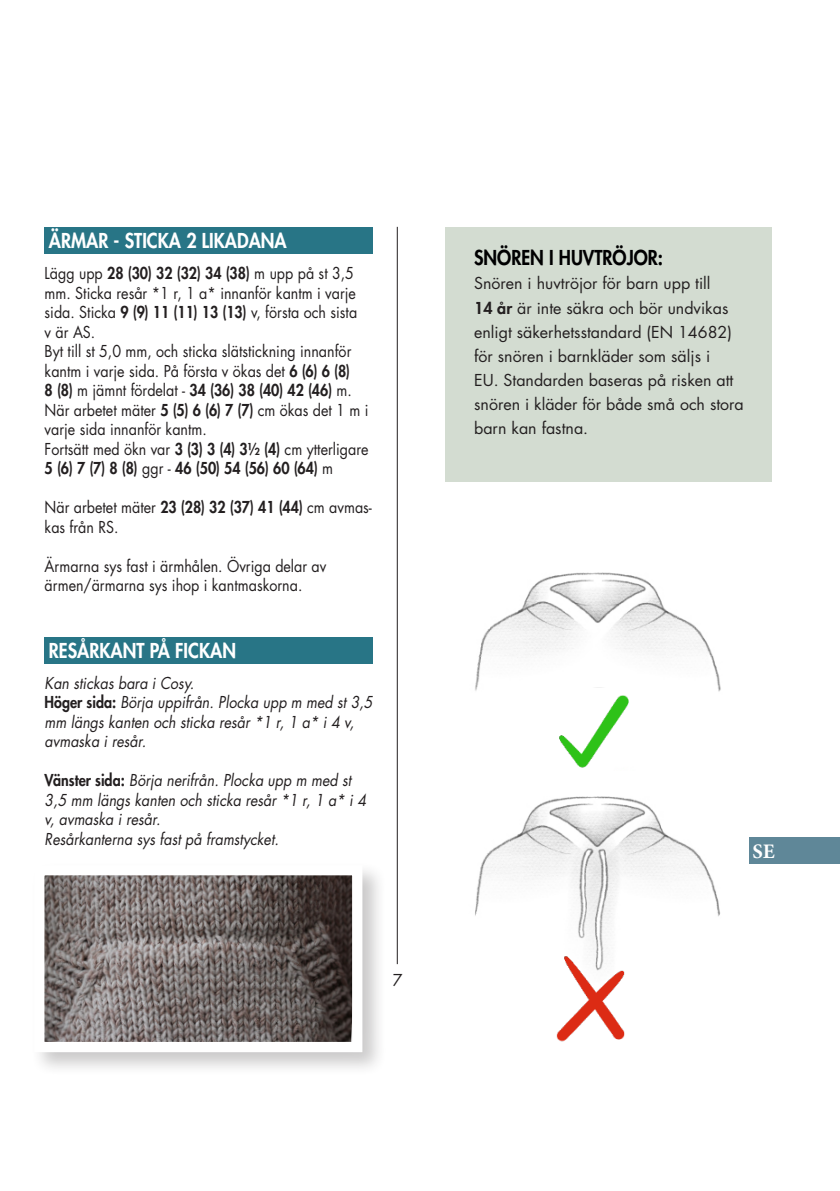
<style>
.page{position:relative;width:840px;height:1191px;background:#fff}
.page>*{position:absolute;margin:0;border:0;box-sizing:border-box;transform-origin:0 0}
.t1{font:700 20.6px "Minion Pro";color:#fff}
.t2{font:800 20px "Futura Std";color:#fff;scale:.9 1}
.t3{font:800 20px "Futura Std";color:#000001;scale:.9 1}
.t4{font:16px/19.6px "Futura Std";color:#231f20;scale:.89 1}
.t5{font:italic 16px/19.6px "Futura Std";color:#231f20;scale:.89 1}
.t6{font:16px/24.2px "Futura Std";color:#231f20}
.t7{font:800 16px/19.6px "Futura Std";color:#231f20;scale:.89 1}
.s1{font-weight:800}
.s2{font-weight:400}
.s3{font-weight:800;font-style:normal}
</style>
<div class="page">
<hr style="left:397px;top:227px;width:1px;height:737px;background:#231f20">
<div style="left:30px;top:861px;width:356px;height:215px;background:#231f20;opacity:.24"></div>
<img style="left:45px;top:876px;width:306px;height:165px">
<div style="left:34px;top:865px;width:328px;height:187px;border:10px solid #fff"></div>
<img style="left:475px;top:572px;width:246px;height:120px">
<img style="left:475px;top:796px;width:245px;height:155px">
<img style="left:548px;top:687px;width:96px;height:81px">
<img style="left:556px;top:951px;width:69px;height:91px">
<div style="left:44px;top:637px;width:328px;height:27px;background:#287586"></div>
<div style="left:44px;top:227px;width:328px;height:26px;background:#287586"></div>
<div style="left:445px;top:227px;width:326px;height:254px;background:#d3dcd1"></div>
<div style="left:748px;top:837px;width:91px;height:27px;background:#5f8798"></div>
<p class="t2" style="left:49px;top:228px;width:266px">ÄRMAR - STICKA 2 LIKADANA</p>
<p class="t4" style="left:45px;top:263px;width:352px">Lägg upp <span class="s1">28 (30) 32 (32) 34 (38)</span> m upp på st 3,5 mm. Sticka resår *1 r, 1 a* innanför kantm i varje sida. Sticka <span class="s1">9 (9) 11 (11) 13 (13)</span> v, första och sista v är AS.</p>
<p class="t4" style="left:45px;top:341px;width:365px">Byt till st 5,0 mm, och sticka slätstickning innanför kantm i varje sida. På första v ökas det <span class="s1">6 (6) 6 (8)<br>8 (8)</span> m jämnt fördelat - <span class="s1">34 (36) 38 (40) 42 (46)</span> m.<br>När arbetet mäter <span class="s1">5 (5) 6 (6) 7 (7)</span> cm ökas det 1 m i varje sida innanför kantm.</p>
<p class="t7" style="left:45px;top:439px;width:365px"><span class="s2">Fortsätt med ökn var</span> 3 (3) 3 (4) 3½ (4) <span class="s2">cm ytterligare<br></span>5 (6) 7 (7) 8 (8) <span class="s2">ggr -</span> 46 (50) 54 (56) 60 (64) <span class="s2">m</span></p>
<p class="t4" style="left:45px;top:497px;width:369px">När arbetet mäter <span class="s1">23 (28) 32 (37) 41 (44)</span> cm avmas&shy;kas från RS.</p>
<p class="t4" style="left:45px;top:556px;width:318px">Ärmarna sys fast i ärmhålen. Övriga delar av ärmen/ärmarna sys ihop i kantmaskorna.</p>
<p class="t2" style="left:49px;top:638px;width:209px">RESÅRKANT PÅ FICKAN</p>
<p class="t5" style="left:45px;top:673px;width:170px">Kan stickas bara i Cosy.</p>
<p class="t5" style="left:45px;top:692px;width:370px"><span class="s3">Höger sida:</span> Börja uppifrån. Plocka upp m med st 3,5 mm längs kanten och sticka resår *1 r, 1 a* i 4 v, avmaska i resår.</p>
<p class="t5" style="left:45px;top:770px;width:362px"><span class="s3">Vänster sida:</span> Börja nerifrån. Plocka upp m med st<br>3,5 mm längs kanten och sticka resår *1 r, 1 a* i 4 v, avmaska i resår.</p>
<p class="t5" style="left:45px;top:829px;width:264px">Resårkanterna sys fast på framstycket.</p>
<p class="t6" style="left:392px;top:968px;width:11px">7</p>
<p class="t3" style="left:474px;top:245px;width:211px">SNÖREN I HUVTRÖJOR:</p>
<p class="t6" style="left:474px;top:272px;width:271px">Snören i huvtröjor för barn upp till<br><span class="s1">14 år</span> är inte säkra och bör undvikas enligt säkerhetsstandard (EN 14682) för snören i barnkläder som säljs i<br>EU. Standarden baseras på risken att snören i kläder för både små och stora barn kan fastna.</p>
<p class="t1" style="left:752px;top:837px;width:24px">SE</p>
</div>
